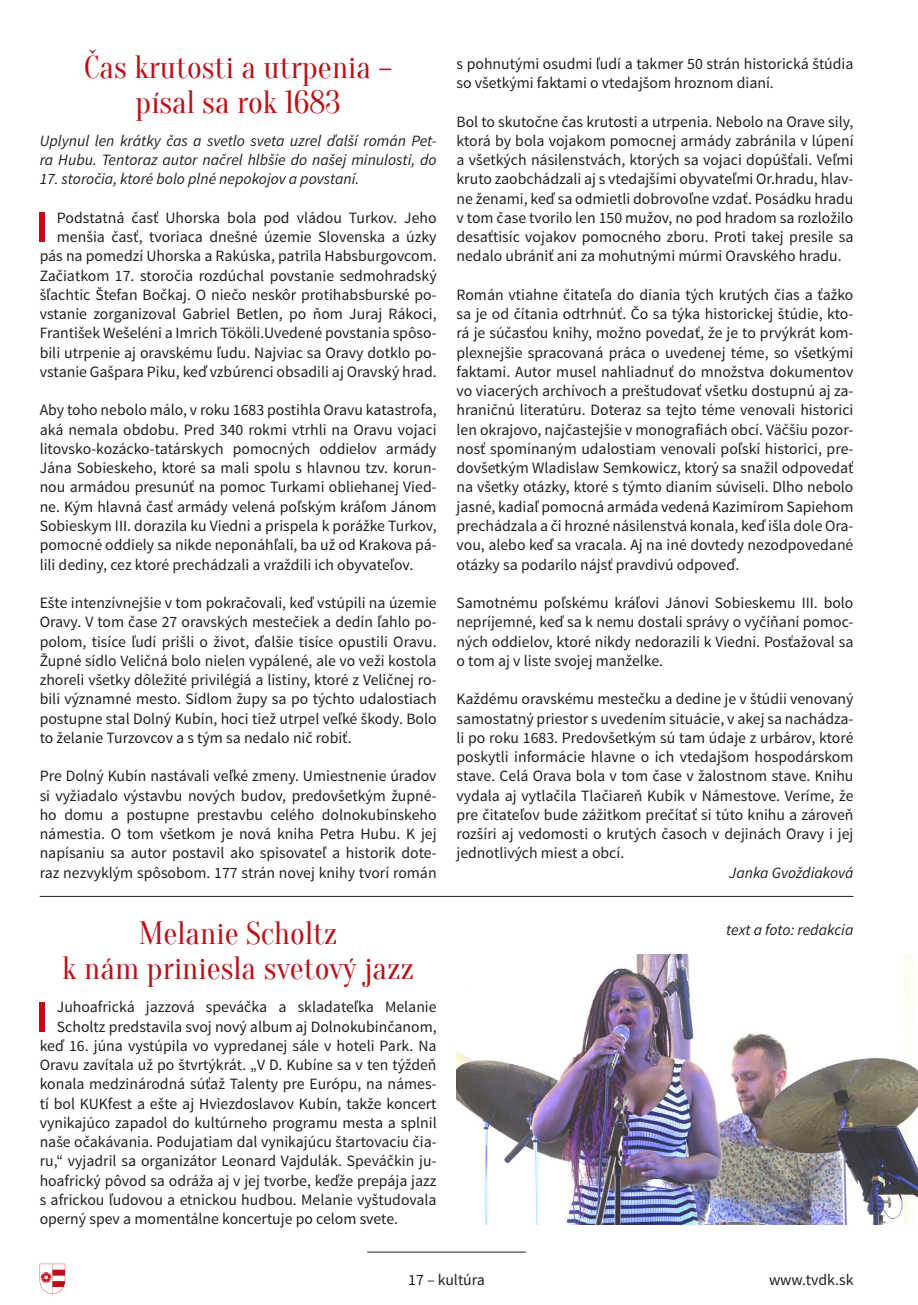
<style>
.page{position:relative;width:918px;height:1305px;background:#fff}
.page>*{position:absolute;margin:0;border:0;box-sizing:border-box;transform-origin:0 0}
.prvý_odstavec_s_inic{font:45.5px "Source Sans Pro";color:#bb1018;scale:1.4 1}
.malý_nadpis__červený{font:31.5px/35px "Oranienbaum";color:#bb1018;text-align:center}
.prvý_odstavec_s_inic-2{font:15.75px/19.2px "Source Sans Pro";color:#231f20;text-align:justify}
.malý_perex{font:italic 15.75px/19.2px "Source Sans Pro";color:#231f20}
.meno_autora__pokrač{font:italic 15.75px "Source Sans Pro";color:#231f20}
</style>
<div class="page">
<svg style="left:40px;top:1263px;width:25px;height:30px"></svg>
<hr style="left:367px;top:1251px;width:159px;height:1px;background:#231f20">
<hr style="left:40px;top:896px;width:813px;height:1px;background:#231f20">
<img style="left:456px;top:954px;width:462px;height:270px">
<p class="malý_nadpis__červený" style="left:84px;top:50px;width:310px">Čas krutosti a utrpenia – písal sa rok 1683</p>
<p class="malý_perex" style="left:40px;top:131px;width:398px">Uplynul len krátky čas a svetlo sveta uzrel ďalší román Pet&shy;ra Hubu. Tentoraz autor načrel hlbšie do našej minulosti, do</p>
<p class="malý_perex" style="left:40px;top:170px;width:321px">17. storočia, ktoré bolo plné nepokojov a povstaní.</p>
<p class="prvý_odstavec_s_inic" style="left:34px;top:199px;width:13px">I</p>
<p class="prvý_odstavec_s_inic-2" style="left:40px;top:208px;width:398px;text-align:right">Podstatná časť Uhorska bola pod vládou Turkov. Jeho menšia časť, tvoriaca dnešné územie Slovenska a úzky pás na pomedzí Uhorska a Rakúska, patrila Habsburgovcom.<br>Začiatkom 17. storočia rozdúchal povstanie sedmohradský šľachtic Štefan Bočkaj. O niečo neskôr protihabsburské po&shy;vstanie zorganizoval Gabriel Betlen, po ňom Juraj Rákoci, František Wešeléni a Imrich Tököli.Uvedené povstania spôso&shy;bili utrpenie aj oravskému ľudu. Najviac sa Oravy dotklo po&shy;vstanie Gašpara Piku, keď vzbúrenci obsadili aj Oravský hrad.</p>
<p class="prvý_odstavec_s_inic-2" style="left:40px;top:401px;width:398px">Aby toho nebolo málo, v roku 1683 postihla Oravu katastrofa, aká nemala obdobu. Pred 340 rokmi vtrhli na Oravu vojaci litovsko-kozácko-tatárskych pomocných oddielov armády Jána Sobieskeho, ktoré sa mali spolu s hlavnou tzv. korun&shy;nou armádou presunúť na pomoc Turkami obliehanej Vied&shy;ne. Kým hlavná časť armády velená poľským kráľom Jánom Sobieskym III. dorazila ku Viedni a prispela k porážke Turkov, pomocné oddiely sa nikde neponáhľali, ba už od Krakova pá&shy;lili dediny, cez ktoré prechádzali a vraždili ich obyvateľov.</p>
<p class="prvý_odstavec_s_inic-2" style="left:40px;top:593px;width:398px">Ešte intenzívnejšie v tom pokračovali, keď vstúpili na územie Oravy. V tom čase 27 oravských mestečiek a dedín ľahlo po&shy;polom, tisíce ľudí prišli o život, ďalšie tisíce opustili Oravu.<br>Župné sídlo Veličná bolo nielen vypálené, ale vo veži kostola zhoreli všetky dôležité privilégiá a listiny, ktoré z Veličnej ro&shy;bili významné mesto. Sídlom župy sa po týchto udalostiach postupne stal Dolný Kubín, hoci tiež utrpel veľké škody. Bolo to želanie Turzovcov a s tým sa nedalo nič robiť.</p>
<p class="prvý_odstavec_s_inic-2" style="left:40px;top:767px;width:398px">Pre Dolný Kubín nastávali veľké zmeny. Umiestnenie úradov si vyžiadalo výstavbu nových budov, predovšetkým župné&shy;ho domu a postupne prestavbu celého dolnokubínskeho námestia. O tom všetkom je nová kniha Petra Hubu. K jej napísaniu sa autor postavil ako spisovateľ a historik dote&shy;raz nezvyklým spôsobom. 177 strán novej knihy tvorí román</p>
<p class="malý_nadpis__červený" style="left:62px;top:917px;width:353px">Melanie Scholtz<br>k nám priniesla svetový jazz</p>
<p class="prvý_odstavec_s_inic" style="left:34px;top:988px;width:13px">I</p>
<p class="prvý_odstavec_s_inic-2" style="left:57px;top:998px;width:381px">Juhoafrická jazzová speváčka a skladateľka Melanie</p>
<p class="prvý_odstavec_s_inic-2" style="left:57px;top:1017px;width:381px">Scholtz predstavila svoj nový album aj Dolnokubínčanom,</p>
<p class="prvý_odstavec_s_inic-2" style="left:40px;top:1036px;width:398px">keď 16. júna vystúpila vo vypredanej sále v hoteli Park. Na</p>
<p class="prvý_odstavec_s_inic-2" style="left:40px;top:1055px;width:398px">Oravu zavítala už po štvrtýkrát. „V D. Kubíne sa v ten týždeň</p>
<p class="prvý_odstavec_s_inic-2" style="left:40px;top:1075px;width:398px">konala medzinárodná súťaž Talenty pre Európu, na námes-</p>
<p class="prvý_odstavec_s_inic-2" style="left:40px;top:1094px;width:398px">tí bol KUKfest a ešte aj Hviezdoslavov Kubín, takže koncert</p>
<p class="prvý_odstavec_s_inic-2" style="left:40px;top:1113px;width:398px">vynikajúco zapadol do kultúrneho programu mesta a splnil</p>
<p class="prvý_odstavec_s_inic-2" style="left:40px;top:1132px;width:398px">naše očakávania. Podujatiam dal vynikajúcu štartovaciu čia-</p>
<p class="prvý_odstavec_s_inic-2" style="left:40px;top:1152px;width:398px">ru,“ vyjadril sa organizátor Leonard Vajdulák. Speváčkin ju-</p>
<p class="prvý_odstavec_s_inic-2" style="left:40px;top:1171px;width:398px">hoafrický pôvod sa odráža aj v jej tvorbe, keďže prepája jazz</p>
<p class="prvý_odstavec_s_inic-2" style="left:40px;top:1190px;width:398px">s africkou ľudovou a etnickou hudbou. Melanie vyštudovala</p>
<p class="prvý_odstavec_s_inic-2" style="left:40px;top:1209px;width:360px">operný spev a momentálne koncertuje po celom svete.</p>
<p class="prvý_odstavec_s_inic-2" style="left:456px;top:54px;width:398px">s pohnutými osudmi ľudí a takmer 50 strán historická štúdia so všetkými faktami o vtedajšom hroznom dianí.</p>
<p class="prvý_odstavec_s_inic-2" style="left:456px;top:112px;width:398px">Bol to skutočne čas krutosti a utrpenia. Nebolo na Orave sily, ktorá by bola vojakom pomocnej armády zabránila v lúpení a všetkých násilenstvách, ktorých sa vojaci dopúšťali. Veľmi kruto zaobchádzali aj s vtedajšími obyvateľmi Or.hradu, hlav&shy;ne ženami, keď sa odmietli dobrovoľne vzdať. Posádku hradu v tom čase tvorilo len 150 mužov, no pod hradom sa rozložilo desaťtisíc vojakov pomocného zboru. Proti takej presile sa nedalo ubrániť ani za mohutnými múrmi Oravského hradu.</p>
<p class="prvý_odstavec_s_inic-2" style="left:456px;top:285px;width:398px">Román vtiahne čitateľa do diania tých krutých čias a ťažko sa je od čítania odtrhnúť. Čo sa týka historickej štúdie, kto&shy;rá je súčasťou knihy, možno povedať, že je to prvýkrát kom&shy;plexnejšie spracovaná práca o uvedenej téme, so všetkými faktami. Autor musel nahliadnuť do množstva dokumentov vo viacerých archívoch a preštudovať všetku dostupnú aj za&shy;hraničnú literatúru. Doteraz sa tejto téme venovali historici len okrajovo, najčastejšie v monografiách obcí. Väčšiu pozor&shy;nosť spomínaným udalostiam venovali poľskí historici, pre&shy;dovšetkým Wladislaw Semkowicz, ktorý sa snažil odpovedať na všetky otázky, ktoré s týmto dianím súviseli. Dlho nebolo jasné, kadiaľ pomocná armáda vedená Kazimírom Sapiehom prechádzala a či hrozné násilenstvá konala, keď išla dole Ora&shy;vou, alebo keď sa vracala. Aj na iné dovtedy nezodpovedané otázky sa podarilo nájsť pravdivú odpoveď.</p>
<p class="prvý_odstavec_s_inic-2" style="left:456px;top:593px;width:398px">Samotnému poľskému kráľovi Jánovi Sobieskemu III. bolo nepríjemné, keď sa k nemu dostali správy o vyčíňaní pomoc&shy;ných oddielov, ktoré nikdy nedorazili k Viedni. Posťažoval sa o tom aj v liste svojej manželke.</p>
<p class="prvý_odstavec_s_inic-2" style="left:456px;top:690px;width:398px">Každému oravskému mestečku a dedine je v štúdii venovaný samostatný priestor s uvedením situácie, v akej sa nachádza&shy;li po roku 1683. Predovšetkým sú tam údaje z urbárov, ktoré poskytli informácie hlavne o ich vtedajšom hospodárskom stave. Celá Orava bola v tom čase v žalostnom stave. Knihu vydala aj vytlačila Tlačiareň Kubík v Námestove. Veríme, že pre čitateľov bude zážitkom prečítať si túto knihu a zároveň rozšíri aj vedomosti o krutých časoch v dejinách Oravy i jej jednotlivých miest a obcí.</p>
<p class="meno_autora__pokrač" style="left:729px;top:862px;width:126px">Janka Gvoždiaková</p>
<p class="meno_autora__pokrač" style="left:726px;top:920px;width:129px">text a foto: redakcia</p>
<p class="prvý_odstavec_s_inic-2" style="left:408px;top:1270px;width:78px">17 – kultúra</p>
<p class="prvý_odstavec_s_inic-2" style="left:769px;top:1270px;width:86px">www.tvdk.sk</p>
</div>
